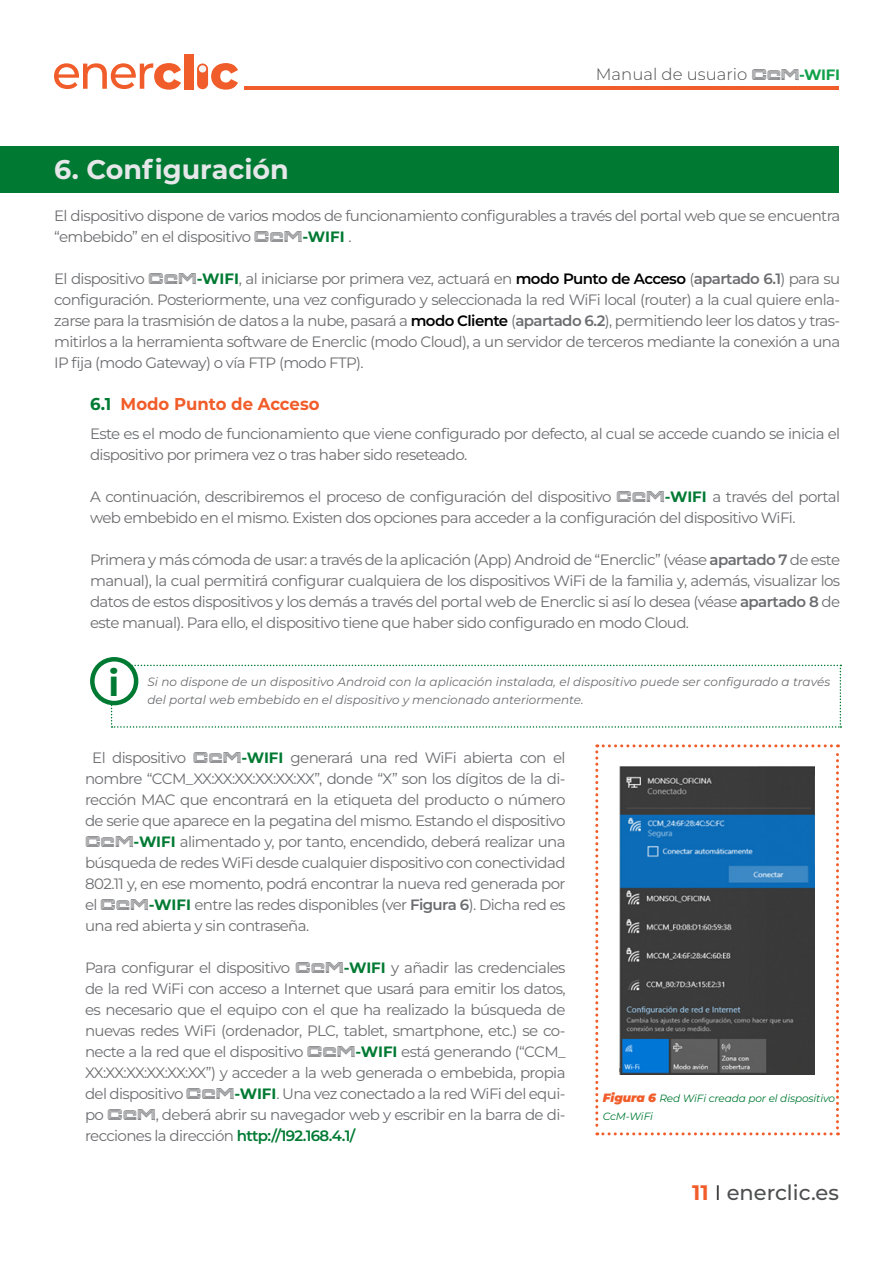
<style>
.page{position:relative;width:893px;height:1263px;background:#fff}
.page>*{position:absolute;margin:0;border:0;box-sizing:border-box;transform-origin:0 0}
.Aclaraciones{font:700 36px "Montserrat";color:#007a33}
.Título{font:700 27px "Montserrat";color:#e6e7e9}
.encbezado_enerclic{font:500 21px "Montserrat";color:#4e4f50}
.subtitulos{font:700 17.1px "Montserrat";color:#f15d2a;scale:.96 1}
.t1{font:300 16.5px "Montserrat";color:#4e4f50}
.parrafo_ener{font:15px/21px "Montserrat";letter-spacing:-.04em;color:#6c6d70;text-align:justify}
.parrafo_ener-2{font:italic 12px/18px "Montserrat";color:#6c6d70}
.parrafo_ener-3{font:italic 10.5px/18px "Montserrat";letter-spacing:-.01em;color:#007a33}
.s1{font-family:"Membra";font-weight:400;font-size:15px;color:#6c6d70}
.s2{font-weight:700;font-size:15px;color:#0fa14a}
.s3{font-family:"Membra"}
.s4{font-weight:700;color:#007a33}
.s5{font-weight:600;color:#000}
.s6{font-weight:600}
.s7{color:#007a33}
.s8{font-weight:600;color:#007a33}
.s9{font-weight:900;font-size:12px;color:#f15d2a}
.s10{font-weight:700;color:#f15d2a}
.s11{font-weight:400;color:#231f20}
</style>
<div class="page">
<svg style="left:595px;top:744px;width:244px;height:391px"></svg>
<div style="left:0;top:146px;width:839px;height:47px;background:#007a33"></div>
<img style="left:620px;top:767px;width:194px;height:307px">
<svg style="left:54px;top:63px;width:127px;height:27px"></svg>
<div style="left:184px;top:54px;width:9px;height:35px;background:#f15d2a"></div>
<div style="left:197px;top:63px;width:11px;height:26px;background:#f15d2a;border-radius:5px"></div>
<svg style="left:199px;top:63px;width:39px;height:27px"></svg>
<hr style="left:244px;top:86px;width:595px;height:3px;background:#f15d2a">
<svg style="left:111px;top:665px;width:730px;height:63px"></svg>
<div style="left:92px;top:659px;width:44px;height:44px;background:#fff;border-radius:50%"></div>
<div style="left:90px;top:657px;width:48px;height:48px;border:4px solid #007a33;border-radius:50%"></div>
<p class="Título" style="left:54px;top:150px;width:236px">6. Configuración</p>
<p class="t1" style="left:596px;top:63px;width:246px">Manual de usuario <span class="s1">CcM</span><span class="s2">-WIFI</span></p>
<p class="parrafo_ener" style="left:54px;top:205px;width:787px">El dispositivo dispone de varios modos de funcionamiento configurables a través del portal web que se encuentra “embebido” en el dispositivo <span class="s3">CcM</span><span class="s4">-WIFI</span> .</p>
<p class="parrafo_ener" style="left:54px;top:268px;width:787px">El dispositivo <span class="s3">CcM</span><span class="s4">-WIFI</span>, al iniciarse por primera vez, actuará en <span class="s5">modo Punto de Acceso</span> (<span class="s6">apartado 6.1</span>) para su configuración. Posteriormente, una vez configurado y seleccionada la red WiFi local (router) a la cual quiere enla&shy;zarse para la trasmisión de datos a la nube, pasará a <span class="s5">modo Cliente</span> (<span class="s6">apartado 6.2</span>), permitiendo leer los datos y tras&shy;mitirlos a la herramienta software de Enerclic (modo Cloud), a un servidor de terceros mediante la conexión a una IP fija (modo Gateway) o vía FTP (modo FTP).</p>
<p class="subtitulos" style="left:90px;top:392px;width:241px"><span class="s7">6.1</span> Modo Punto de Acceso</p>
<p class="parrafo_ener" style="left:90px;top:422px;width:752px">Este es el modo de funcionamiento que viene configurado por defecto, al cual se accede cuando se inicia el dispositivo por primera vez o tras haber sido reseteado.</p>
<p class="parrafo_ener" style="left:90px;top:485px;width:752px">A continuación, describiremos el proceso de configuración del dispositivo <span class="s3">CcM</span><span class="s4">-WIFI</span> a través del portal web embebido en el mismo. Existen dos opciones para acceder a la configuración del dispositivo WiFi.</p>
<p class="parrafo_ener" style="left:90px;top:548px;width:752px">Primera y más cómoda de usar: a través de la aplicación (App) Android de “Enerclic” (véase <span class="s6">apartado 7</span> de este manual), la cual permitirá configurar cualquiera de los dispositivos WiFi de la familia y, además, visualizar los datos de estos dispositivos y los demás a través del portal web de Enerclic si así lo desea (véase <span class="s6">apartado 8</span> de este manual). Para ello, el dispositivo tiene que haber sido configurado en modo Cloud.</p>
<p class="Aclaraciones" style="left:109px;top:657px;width:12px">i</p>
<p class="parrafo_ener-2" style="left:147px;top:673px;width:684px">Si no dispone de un dispositivo Android con la aplicación instalada, el dispositivo puede ser configurado a través del portal web embebido en el dispositivo y mencionado anteriormente.</p>
<p class="parrafo_ener" style="left:85px;top:746px;width:482px;text-indent:7px">El dispositivo <span class="s3">CcM</span><span class="s4">-WIFI</span> generará una red WiFi abierta con el nombre “CCM_XX:XX:XX:XX:XX:XX”, donde “X” son los dígitos de la di&shy;rección MAC que encontrará en la etiqueta del producto o número de serie que aparece en la pegatina del mismo. Estando el dispositivo <span class="s3">CcM</span><span class="s4">-WIFI</span> alimentado y, por tanto, encendido, deberá realizar una búsqueda de redes WiFi desde cualquier dispositivo con conectividad 802.11 y, en ese momento, podrá encontrar la nueva red generada por el <span class="s3">CcM</span><span class="s4">-WIFI</span> entre las redes disponibles (ver <span class="s6">Figura 6</span>). Dicha red es una red abierta y sin contraseña.</p>
<p class="parrafo_ener" style="left:85px;top:956px;width:482px">Para configurar el dispositivo <span class="s3">CcM</span><span class="s4">-WIFI</span> y añadir las credenciales de la red WiFi con acceso a Internet que usará para emitir los datos, es necesario que el equipo con el que ha realizado la búsqueda de nuevas redes WiFi (ordenador, PLC, tablet, smartphone, etc.) se co&shy;necte a la red que el dispositivo <span class="s3">CcM</span><span class="s4">-WIFI</span> está generando (“CCM_ XX:XX:XX:XX:XX:XX”) y acceder a la web generada o embebida, propia del dispositivo <span class="s3">CcM</span><span class="s4">-WIFI</span>. Una vez conectado a la red WiFi del equi&shy;po <span class="s3">CcM</span>, deberá abrir su navegador web y escribir en la barra de di&shy;recciones la dirección <span class="s8">http://192.168.4.1/</span></p>
<p class="parrafo_ener-3" style="left:603px;top:1089px;width:234px"><span class="s9">Figura 6</span> Red WiFi creada por el dispositivo<br>CcM-WiFi</p>
<p class="encbezado_enerclic" style="left:692px;top:1177px;width:148px"><span class="s10">11</span> <span class="s11">I</span> enerclic.es</p>
</div>
